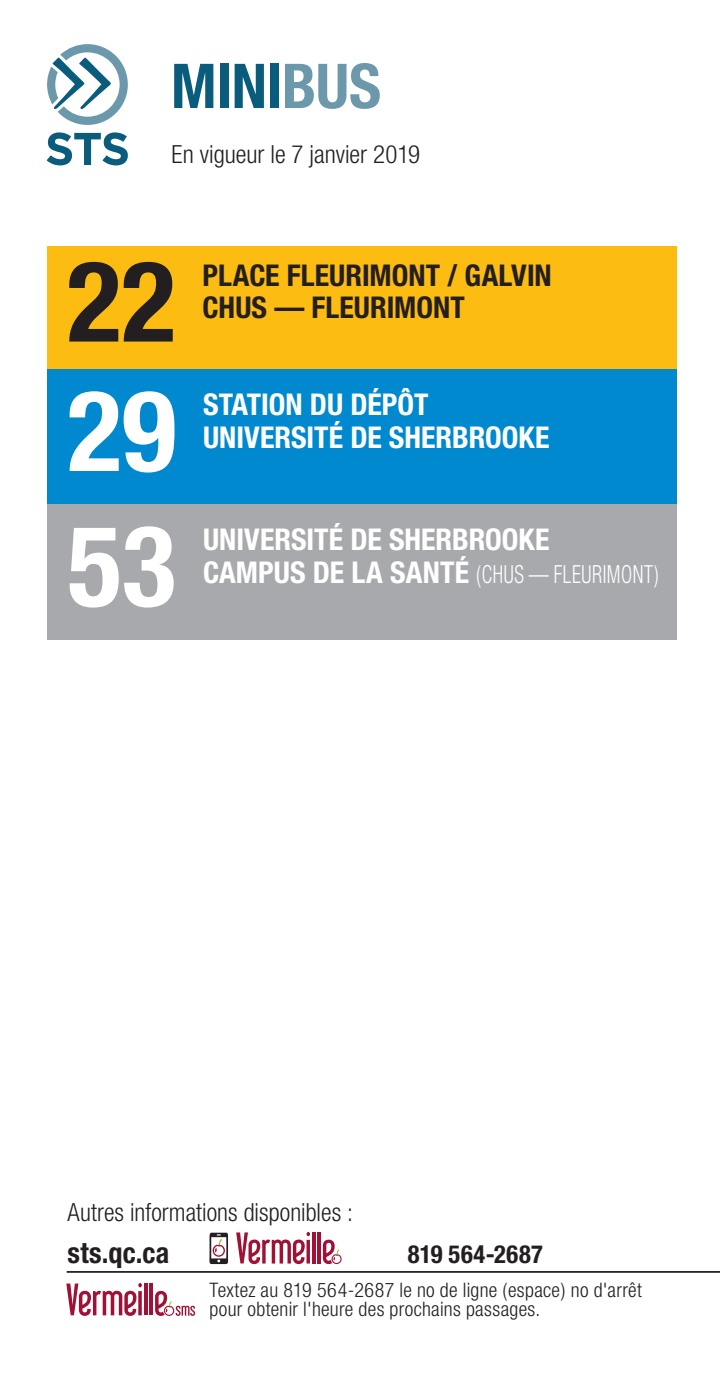
<style>
.page{position:relative;width:720px;height:1373px;background:#fff}
.page>*{position:absolute;margin:0;border:0;box-sizing:border-box;transform-origin:0 0}
.t1{font:700 condensed 112.5px "Helvetica Neue";color:#fff}
.t2{font:700 condensed 112.5px "Helvetica Neue";color:#231f20}
.t3{font:700 condensed 61.75px "Helvetica Neue";letter-spacing:-.01em;color:#0a5c7d}
.t4{font:700 condensed 30px/32.5px "Helvetica Neue";color:#fff}
.t5{font:700 condensed 30px/32.5px "Helvetica Neue";color:#231f20}
.t6{font:700 condensed 28.75px "Helvetica Neue";letter-spacing:.01em;color:#231f20}
.t7{font:300 condensed 25px "Helvetica Neue";color:#231f20}
.t8{font:300 condensed 25px "Helvetica Neue";letter-spacing:.03em;color:#fff;scale:.8 1}
.t9{font:700 condensed 25px "Helvetica Neue";letter-spacing:.02em;color:#231f20}
.t10{font:300 condensed 20px/18.8px "Helvetica Neue";letter-spacing:.015em;color:#231f20}
.s1{color:#6c98ac}
.s2{font-weight:700;font-size:30px}
</style>
<div class="page">
<div style="left:47px;top:246px;width:630px;height:123px;background:#fdbc12"></div>
<div style="left:47px;top:369px;width:630px;height:135px;background:#0089cf"></div>
<div style="left:47px;top:504px;width:630px;height:135px;background:#a8a9ad"></div>
<svg style="left:47px;top:44px;width:81px;height:81px"></svg>
<svg style="left:47px;top:132px;width:81px;height:33px"></svg>
<hr style="left:67px;top:1271px;width:653px;height:1px;background:#000">
<svg style="left:209px;top:1232px;width:19px;height:32px"></svg>
<hr style="left:144px;top:1283px;width:3px;height:32px;background:#a01135">
<hr style="left:150px;top:1283px;width:3px;height:32px;background:#a01135">
<svg style="left:155px;top:1290px;width:40px;height:25px"></svg>
<svg style="left:66px;top:1283px;width:76px;height:32px"></svg>
<hr style="left:312px;top:1232px;width:3px;height:31px;background:#a01135">
<hr style="left:318px;top:1232px;width:3px;height:31px;background:#a01135">
<svg style="left:323px;top:1239px;width:19px;height:25px"></svg>
<svg style="left:236px;top:1232px;width:74px;height:32px"></svg>
<p class="t3" style="left:171px;top:49px;width:212px">MINI<span class="s1">BUS</span></p>
<p class="t7" style="left:172px;top:139px;width:250px">En vigueur le 7 janvier 2019</p>
<p class="t2" style="left:67px;top:233px;width:110px">22</p>
<p class="t5" style="left:203px;top:258px;width:351px">PLACE FLEURIMONT / GALVIN<br>CHUS — FLEURIMONT</p>
<p class="t1" style="left:68px;top:363px;width:110px">29</p>
<p class="t4" style="left:203px;top:388px;width:348px">STATION DU DÉPÔT<br>UNIVERSITÉ DE SHERBROOKE</p>
<p class="t1" style="left:68px;top:498px;width:110px">53</p>
<p class="t4" style="left:203px;top:523px;width:348px">UNIVERSITÉ DE SHERBROOKE</p>
<p class="t8" style="left:203px;top:559px;width:571px"><span class="s2">CAMPUS DE LA SANTÉ</span> (CHUS — FLEURIMONT)</p>
<p class="t7" style="left:68px;top:1197px;width:287px">Autres informations disponibles :</p>
<p class="t6" style="left:68px;top:1235px;width:103px">sts.qc.ca</p>
<p class="t9" style="left:408px;top:1239px;width:137px">819 564-2687</p>
<p class="t10" style="left:210px;top:1280px;width:434px">Textez au 819 564-2687 le no de ligne (espace) no d'arrêt pour obtenir l'heure des prochains passages.</p>
</div>
